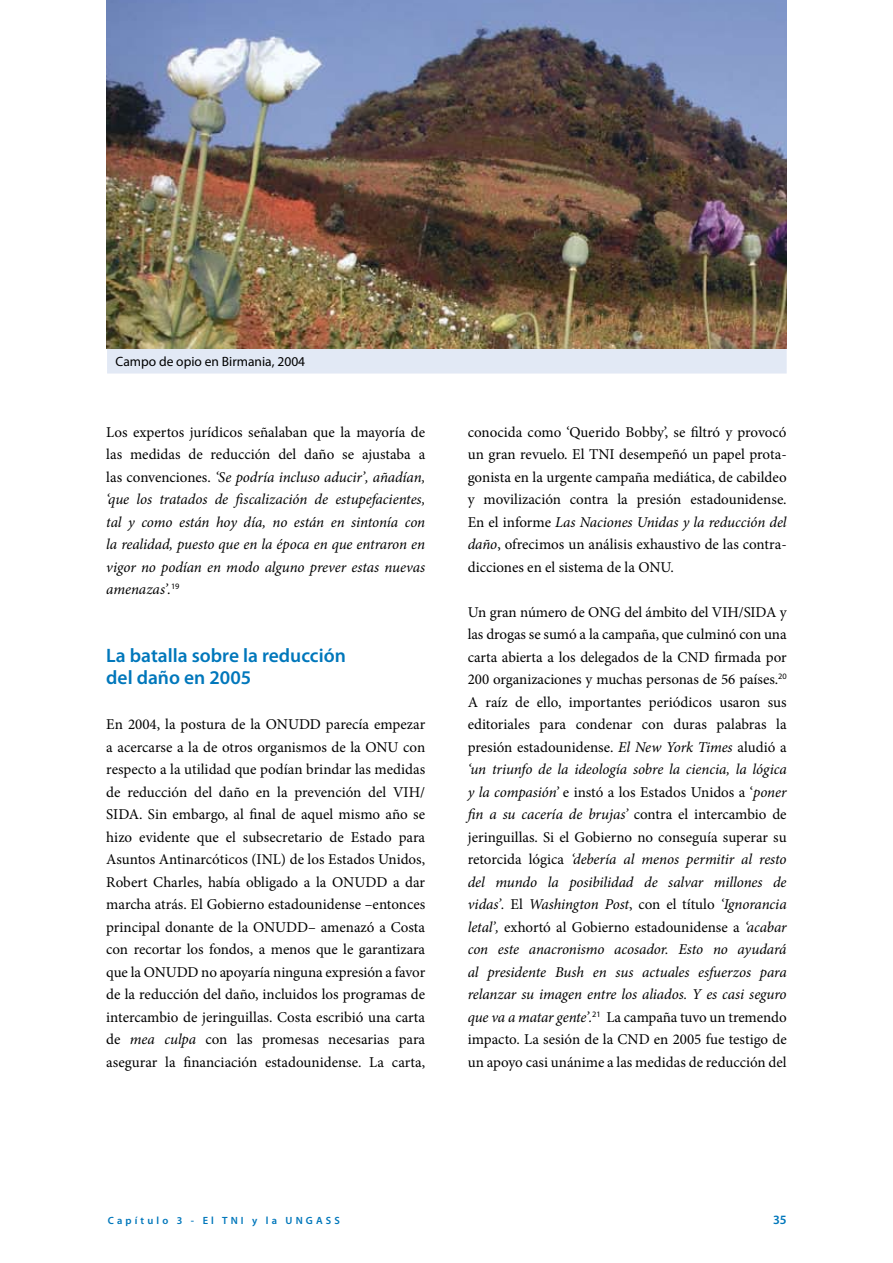
<style>
.page{position:relative;width:893px;height:1263px;background:#fff}
.page>*{position:absolute;margin:0;border:0;box-sizing:border-box;transform-origin:0 0}
.t1{font:600 19.5px/22.5px "Myriad Pro";color:#07b}
.t2{font:15px/22.5px "Minion Pro";color:#000;text-align:justify}
.t3{font:italic 15px/22.5px "Minion Pro";letter-spacing:-.005em;color:#000;text-align:justify}
.t4{font:13.5px "Myriad Pro";color:#000}
.t5{font:600 12.75px "Myriad Pro";color:#07b}
.t6{font:600 10.5px "Myriad Pro";letter-spacing:.3em;color:#07b}
.s1{font-style:normal}
.s2{font-style:italic}
</style>
<div class="page">
<div style="left:107px;top:345px;width:680px;height:24px;background:#e2e9f5"></div>
<div style="left:107px;top:369px;width:680px;height:5px;background:#e2e9f5"></div>
<img style="left:106px;top:0;width:681px;height:348px">
<p class="t4" style="left:116px;top:353px;width:191px">Campo de opio en Birmania, 2004</p>
<p class="t3" style="left:106px;top:420px;width:320px"><span class="s1">Los expertos jurídicos señalaban que la mayoría de las medidas de reducción del daño se ajustaba a las convenciones.</span> ‘Se podría incluso aducir’, añadían, ‘que los tratados de fiscalización de estupefacientes, tal y como están hoy día, no están en sintonía con la realidad, puesto que en la época en que entraron en vigor no podían en modo alguno prever estas nuevas amenazas’.<sup>19</sup></p>
<h1 class="t1" style="left:106px;top:643px;width:241px">La batalla sobre la reducción del daño en 2005</h1>
<p class="t2" style="left:106px;top:713px;width:320px">En 2004, la postura de la ONUDD parecía empezar a acercarse a la de otros organismos de la ONU con respecto a la utilidad que podían brindar las medidas de reducción del daño en la prevención del VIH/ SIDA. Sin embargo, al final de aquel mismo año se hizo evidente que el subsecretario de Estado para Asuntos Antinarcóticos (INL) de los Estados Unidos, Robert Charles, había obligado a la ONUDD a dar marcha atrás. El Gobierno estadounidense –entonces principal donante de la ONUDD– amenazó a Costa con recortar los fondos, a menos que le garantizara que la ONUDD no apoyaría ninguna expresión a favor de la reducción del daño, incluidos los programas de intercambio de jeringuillas. Costa escribió una carta de <span class="s2">mea culpa</span> con las promesas necesarias para asegurar la financiación estadounidense. La carta,</p>
<p class="t2" style="left:468px;top:421px;width:320px">conocida como ‘Querido Bobby’, se filtró y provocó un gran revuelo. El TNI desempeñó un papel prota&shy;gonista en la urgente campaña mediática, de cabildeo y movilización contra la presión estadounidense.<br>En el informe <span class="s2">Las Naciones Unidas y la reducción del daño</span>, ofrecimos un análisis exhaustivo de las contra&shy;dicciones en el sistema de la ONU.</p>
<p class="t2" style="left:468px;top:601px;width:320px">Un gran número de ONG del ámbito del VIH/SIDA y las drogas se sumó a la campaña, que culminó con una carta abierta a los delegados de la CND firmada por 200 organizaciones y muchas personas de 56 países.<sup>20<br></sup>A raíz de ello, importantes periódicos usaron sus editoriales para condenar con duras palabras la presión estadounidense. <span class="s2">El New York Times</span> aludió a <span class="s2">‘un triunfo de la ideología sobre la ciencia, la lógica y la compasión’</span> e instó a los Estados Unidos a ‘<span class="s2">poner fin a su cacería de brujas’</span> contra el intercambio de jeringuillas. Si el Gobierno no conseguía superar su retorcida lógica <span class="s2">‘debería al menos permitir al resto del mundo la posibilidad de salvar millones de vidas’.</span> El <span class="s2">Washington Post</span>, con el título <span class="s2">‘Ignorancia letal’,</span> exhortó al Gobierno estadounidense a <span class="s2">‘acabar con este anacronismo acosador. Esto no ayudará al presidente Bush en sus actuales esfuerzos para relanzar su imagen entre los aliados. Y es casi seguro que va a matar gente’.</span><sup>21</sup> La campaña tuvo un tremendo impacto. La sesión de la CND en 2005 fue testigo de un apoyo casi unánime a las medidas de reducción del</p>
<p class="t6" style="left:108px;top:1214px;width:234px">Capítulo 3 - El TNI y la UNGASS</p>
<p class="t5" style="left:773px;top:1212px;width:14px">35</p>
</div>
